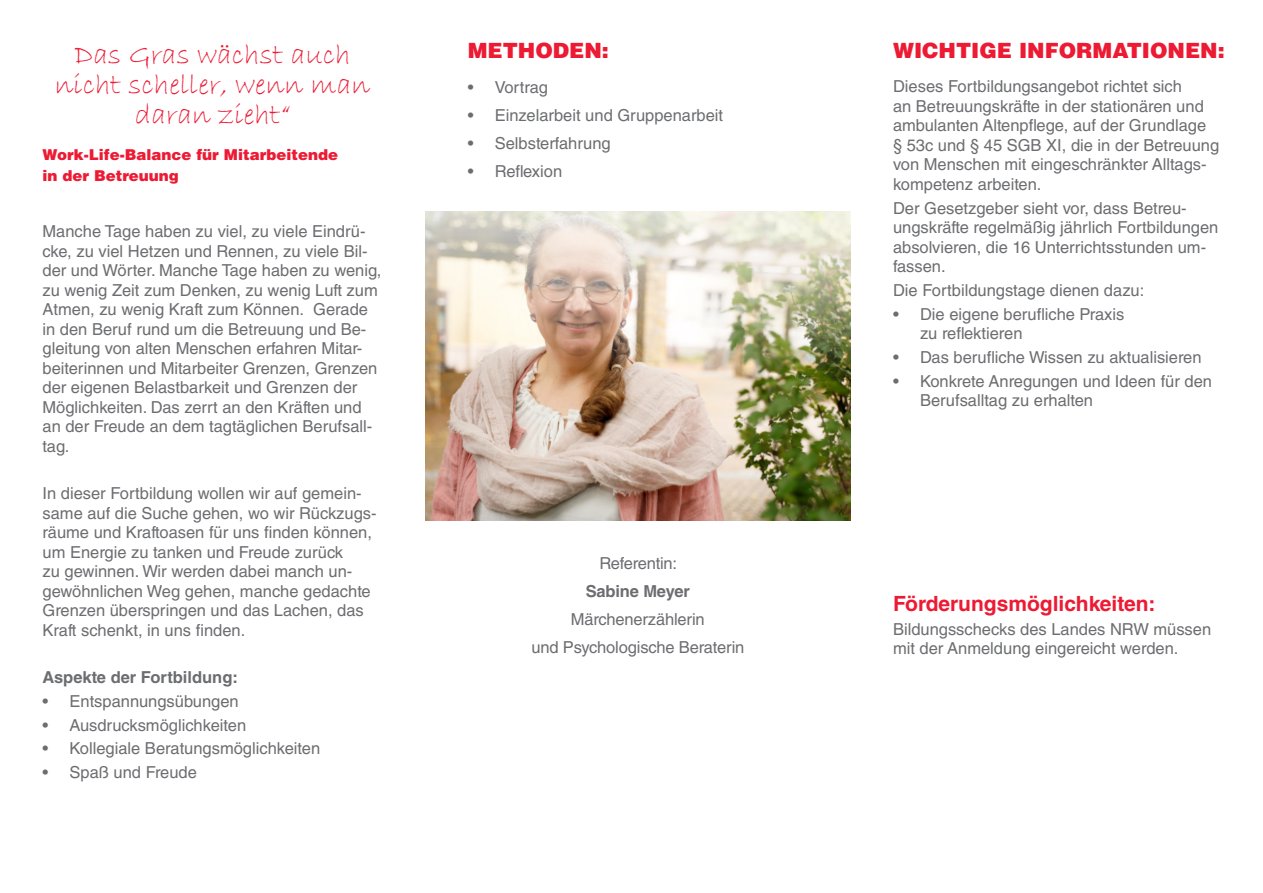
<style>
.page{position:relative;width:1263px;height:893px;background:#fff}
.page>*{position:absolute;margin:0;border:0;box-sizing:border-box;transform-origin:0 0}
.t1{font:30px/30px "Bradley Hand ITC";color:#ed1a33;text-align:center}
.t2{font:900 21px "Helvetica LT Std";color:#ed1a33}
.t3{font:700 21px "Helvetica LT Std";color:#ed1a33}
.t4{font:16.5px/19.5px "Helvetica LT Std";color:#6c6d70}
.t5{font:700 16.5px "Helvetica LT Std";color:#6c6d70}
.t6{font:900 15px/21px "Helvetica LT Std";color:#ed1a33}
</style>
<div class="page">
<img style="left:425px;top:212px;width:425px;height:309px">
<p class="t1" style="left:55px;top:41px;width:317px">Das Gras wächst auch nicht scheller, wenn man daran zieht“</p>
<p class="t6" style="left:43px;top:144px;width:297px">Work-Life-Balance für Mitarbeitende in der Betreuung</p>
<p class="t4" style="left:43px;top:221px;width:341px">Manche Tage haben zu viel, zu viele Eindrü&shy;cke, zu viel Hetzen und Rennen, zu viele Bil&shy;der und Wörter. Manche Tage haben zu wenig, zu wenig Zeit zum Denken, zu wenig Luft zum Atmen, zu wenig Kraft zum Können. Gerade in den Beruf rund um die Betreuung und Be&shy;gleitung von alten Menschen erfahren Mitar&shy;beiterinnen und Mitarbeiter Grenzen, Grenzen der eigenen Belastbarkeit und Grenzen der Möglichkeiten. Das zerrt an den Kräften und an der Freude an dem tagtäglichen Berufsall&shy;tag.</p>
<p class="t4" style="left:43px;top:483px;width:336px">In dieser Fortbildung wollen wir auf gemein&shy;same auf die Suche gehen, wo wir Rückzugs&shy;räume und Kraftoasen für uns finden können, um Energie zu tanken und Freude zurück<br>zu gewinnen. Wir werden dabei manch un&shy;gewöhnlichen Weg gehen, manche gedachte Grenzen überspringen und das Lachen, das Kraft schenkt, in uns finden.</p>
<p class="t5" style="left:43px;top:667px;width:197px">Aspekte der Fortbildung:</p>
<p class="t4" style="left:43px;top:691px;width:198px">• Entspannungsübungen</p>
<p class="t4" style="left:43px;top:715px;width:205px">• Ausdrucksmöglichkeiten</p>
<p class="t4" style="left:43px;top:739px;width:279px">• Kollegiale Beratungsmöglichkeiten</p>
<p class="t4" style="left:43px;top:762px;width:156px">• Spaß und Freude</p>
<p class="t2" style="left:468px;top:36px;width:143px">METHODEN:</p>
<p class="t2" style="left:893px;top:36px;width:333px">WICHTIGE INFORMATIONEN:</p>
<p class="t4" style="left:468px;top:77px;width:82px">• Vortrag</p>
<p class="t4" style="left:468px;top:105px;width:257px">• Einzelarbeit und Gruppenarbeit</p>
<p class="t4" style="left:468px;top:133px;width:144px">• Selbsterfahrung</p>
<p class="t4" style="left:468px;top:161px;width:96px">• Reflexion</p>
<p class="t4" style="left:599px;top:553px;width:79px">Referentin:</p>
<p class="t5" style="left:586px;top:581px;width:106px">Sabine Meyer</p>
<p class="t4" style="left:571px;top:609px;width:135px">Märchenerzählerin</p>
<p class="t4" style="left:531px;top:637px;width:214px">und Psychologische Beraterin</p>
<p class="t4" style="left:893px;top:77px;width:328px">Dieses Fortbildungsangebot richtet sich<br>an Betreuungskräfte in der stationären und ambulanten Altenpflege, auf der Grundlage § 53c und § 45 SGB XI, die in der Betreuung von Menschen mit eingeschränkter Alltags&shy;kompetenz arbeiten.</p>
<p class="t4" style="left:893px;top:198px;width:327px">Der Gesetzgeber sieht vor, dass Betreu&shy;ungskräfte regelmäßig jährlich Fortbildungen absolvieren, die 16 Unterrichtsstunden um&shy;fassen.</p>
<p class="t4" style="left:893px;top:280px;width:253px">Die Fortbildungstage dienen dazu:</p>
<p class="t4" style="left:920px;top:304px;width:206px;text-indent:-27px">• Die eigene berufliche Praxis zu reflektieren</p>
<p class="t4" style="left:893px;top:347px;width:310px">• Das berufliche Wissen zu aktualisieren</p>
<p class="t4" style="left:920px;top:371px;width:293px;text-indent:-27px">• Konkrete Anregungen und Ideen für den<br>Berufsalltag zu erhalten</p>
<p class="t3" style="left:893px;top:591px;width:264px">Förderungsmöglichkeiten:</p>
<p class="t4" style="left:893px;top:619px;width:320px">Bildungsschecks des Landes NRW müssen mit der Anmeldung eingereicht werden.</p>
</div>
